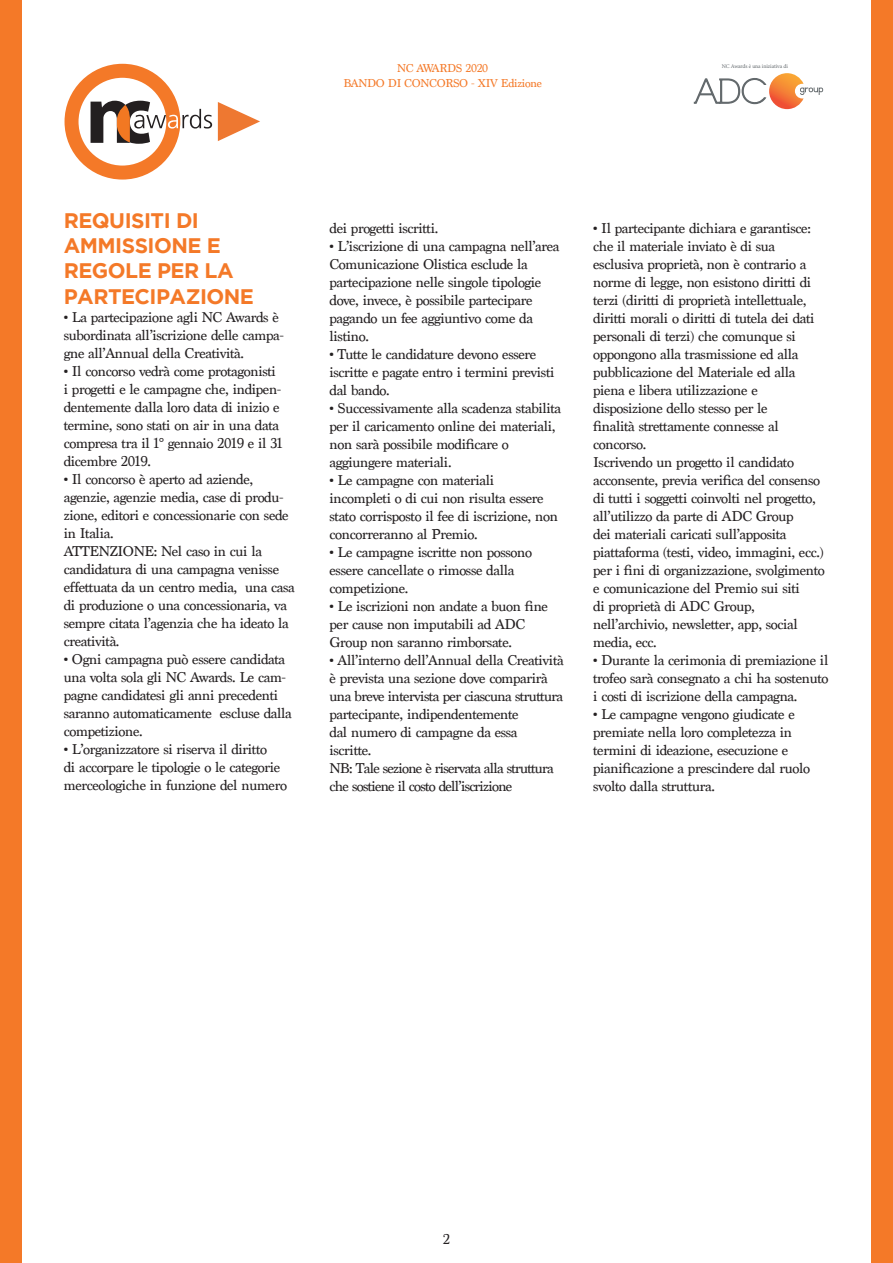
<style>
.page{position:relative;width:893px;height:1263px;background:#fff}
.page>*{position:absolute;margin:0;border:0;box-sizing:border-box;transform-origin:0 0}
.t1{font:700 21px "Gotham";letter-spacing:-.025em;color:#f47928}
.t2{font:15px/18px "Marion";letter-spacing:-.025em;color:#231f20}
.t3{font:15px/18px "Marion";letter-spacing:-.05em;color:#231f20}
.t4{font:12px "Marion";letter-spacing:-.025em;color:#f47928}
.t5{font:5.7px "Minion Pro";letter-spacing:-.01em;color:#63696d}
</style>
<div class="page">
<div style="left:872px;top:0;width:21px;height:1263px;background:#f47928"></div>
<div style="left:0;top:0;width:21px;height:1263px;background:#f47928"></div>
<svg style="left:693px;top:73px;width:130px;height:36px"></svg>
<svg style="left:72px;top:71px;width:101px;height:102px"></svg>
<div style="left:65px;top:64px;width:115px;height:116px;border:14px solid #f47928;border-radius:50%"></div>
<svg style="left:218px;top:102px;width:42px;height:39px"></svg>
<svg style="left:91px;top:101px;width:121px;height:43px"></svg>
<p class="t4" style="left:397px;top:61px;width:93px">NC AWARDS 2020</p>
<p class="t4" style="left:344px;top:76px;width:200px">BANDO DI CONCORSO - XIV Edizione</p>
<p class="t5" style="left:722px;top:62px;width:68px">NC Awards è una iniziativa di</p>
<p class="t1" style="left:64px;top:208px;width:137px">REQUISITI DI</p>
<p class="t1" style="left:64px;top:234px;width:159px">AMMISSIONE E</p>
<p class="t1" style="left:64px;top:259px;width:171px">REGOLE PER LA</p>
<p class="t1" style="left:64px;top:284px;width:192px">PARTECIPAZIONE</p>
<p class="t2" style="left:64px;top:308px;width:216px">• La partecipazione agli NC Awards è</p>
<p class="t2" style="left:64px;top:326px;width:222px">subordinata all’iscrizione delle campa&shy;gne all’Annual della Creatività.</p>
<p class="t2" style="left:64px;top:362px;width:220px">• Il concorso vedrà come protagonisti i progetti e le campagne che, indipen&shy;dentemente dalla loro data di inizio e termine, sono stati on air in una data compresa tra il 1° gennaio 2019 e il 31 dicembre 2019.</p>
<p class="t2" style="left:64px;top:470px;width:191px">• Il concorso è aperto ad aziende,</p>
<p class="t2" style="left:64px;top:488px;width:226px">agenzie, agenzie media, case di produ&shy;zione, editori e concessionarie con sede in Italia.</p>
<p class="t2" style="left:64px;top:542px;width:233px">ATTENZIONE: Nel caso in cui la candidatura di una campagna venisse effettuata da un centro media, una casa di produzione o una concessionaria, va sempre citata l’agenzia che ha ideato la creatività.</p>
<p class="t2" style="left:64px;top:650px;width:230px">• Ogni campagna può essere candidata una volta sola gli NC Awards. Le cam&shy;pagne candidatesi gli anni precedenti saranno automaticamente escluse dalla competizione.</p>
<p class="t2" style="left:64px;top:740px;width:225px">• L’organizzatore si riserva il diritto<br>di accorpare le tipologie o le categorie merceologiche in funzione del numero</p>
<p class="t2" style="left:330px;top:219px;width:110px">dei progetti iscritti.</p>
<p class="t2" style="left:330px;top:237px;width:232px">• L’iscrizione di una campagna nell’area<br>Comunicazione Olistica esclude la</p>
<p class="t2" style="left:330px;top:273px;width:213px">partecipazione nelle singole tipologie dove, invece, è possibile partecipare</p>
<p class="t2" style="left:330px;top:309px;width:205px">pagando un fee aggiuntivo come da listino.</p>
<p class="t2" style="left:330px;top:345px;width:226px">• Tutte le candidature devono essere iscritte e pagate entro i termini previsti dal bando.</p>
<p class="t2" style="left:330px;top:399px;width:233px">• Successivamente alla scadenza stabilita per il caricamento online dei materiali, non sarà possibile modificare o</p>
<p class="t2" style="left:330px;top:453px;width:123px">aggiungere materiali.</p>
<p class="t2" style="left:330px;top:471px;width:166px">• Le campagne con materiali</p>
<p class="t2" style="left:330px;top:489px;width:230px">incompleti o di cui non risulta essere stato corrisposto il fee di iscrizione, non concorreranno al Premio.</p>
<p class="t2" style="left:330px;top:543px;width:204px">• Le campagne iscritte non possono essere cancellate o rimosse dalla</p>
<p class="t2" style="left:330px;top:579px;width:80px">competizione.</p>
<p class="t2" style="left:330px;top:597px;width:220px">• Le iscrizioni non andate a buon fine per cause non imputabili ad ADC<br>Group non saranno rimborsate.</p>
<p class="t2" style="left:330px;top:651px;width:236px">• All’interno dell’Annual della Creatività è prevista una sezione dove comparirà una breve intervista per ciascuna struttura partecipante, indipendentemente</p>
<p class="t2" style="left:330px;top:723px;width:190px">dal numero di campagne da essa</p>
<p class="t2" style="left:330px;top:741px;width:43px">iscritte.</p>
<p class="t3" style="left:330px;top:759px;width:226px">NB: Tale sezione è riservata alla struttura che sostiene il costo dell’iscrizione</p>
<p class="t2" style="left:593px;top:219px;width:219px">• Il partecipante dichiara e garantisce: che il materiale inviato è di sua</p>
<p class="t2" style="left:593px;top:255px;width:223px">esclusiva proprietà, non è contrario a norme di legge, non esistono diritti di terzi (diritti di proprietà intellettuale, diritti morali o diritti di tutela dei dati personali di terzi) che comunque si oppongono alla trasmissione ed alla pubblicazione del Materiale ed alla</p>
<p class="t2" style="left:593px;top:381px;width:166px">piena e libera utilizzazione e</p>
<p class="t2" style="left:593px;top:399px;width:176px">disposizione dello stesso per le</p>
<p class="t2" style="left:593px;top:417px;width:187px">finalità strettamente connesse al</p>
<p class="t2" style="left:593px;top:435px;width:55px">concorso.</p>
<p class="t2" style="left:593px;top:453px;width:228px">Iscrivendo un progetto il candidato acconsente, previa verifica del consenso di tutti i soggetti coinvolti nel progetto, all’utilizzo da parte di ADC Group</p>
<p class="t2" style="left:593px;top:525px;width:195px">dei materiali caricati sull’apposita</p>
<p class="t2" style="left:593px;top:543px;width:233px;text-align:justify">piattaforma (testi, video, immagini, ecc.) per i fini di organizzazione, svolgimento e comunicazione del Premio sui siti</p>
<p class="t2" style="left:593px;top:597px;width:163px">di proprietà di ADC Group,</p>
<p class="t2" style="left:593px;top:615px;width:206px">nell’archivio, newsletter, app, social media, ecc.</p>
<p class="t2" style="left:593px;top:651px;width:237px;text-align:justify">• Durante la cerimonia di premiazione il trofeo sarà consegnato a chi ha sostenuto i costi di iscrizione della campagna.</p>
<p class="t2" style="left:593px;top:705px;width:203px">• Le campagne vengono giudicate e</p>
<p class="t2" style="left:593px;top:723px;width:201px">premiate nella loro completezza in</p>
<p class="t2" style="left:593px;top:741px;width:197px">termini di ideazione, esecuzione e</p>
<p class="t2" style="left:593px;top:759px;width:218px">pianificazione a prescindere dal ruolo svolto dalla struttura.</p>
<p class="t2" style="left:443px;top:1230px;width:9px">2</p>
</div>
